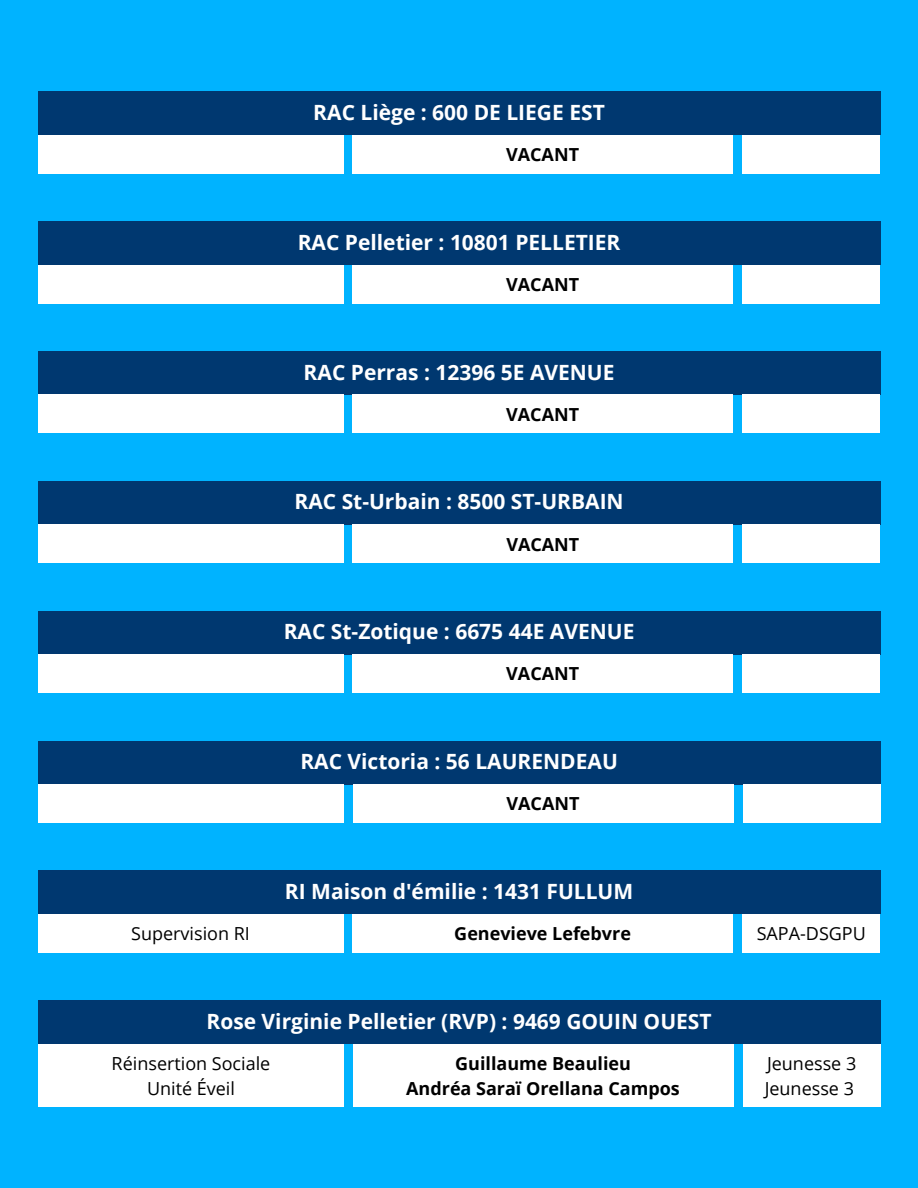
<style>
.page{position:relative;width:918px;height:1188px;background:#00b3ff}
.page>*{position:absolute;margin:0;border:0;box-sizing:border-box;transform-origin:0 0}
.t1{font:700 21px "Open Sans";color:#fff}
.t2{font:700 18px/24.8px "Open Sans";color:#000;text-align:center}
.t3{font:18px "Open Sans";color:#000}
</style>
<div class="page">
<div style="left:38px;top:92px;width:842px;height:43px;background:#003870"></div>
<div style="left:353px;top:135px;width:380px;height:38px;background:#fff"></div>
<div style="left:38px;top:135px;width:305px;height:38px;background:#fff"></div>
<div style="left:743px;top:135px;width:137px;height:38px;background:#fff"></div>
<div style="left:38px;top:222px;width:842px;height:43px;background:#003870"></div>
<div style="left:353px;top:265px;width:380px;height:38px;background:#fff"></div>
<div style="left:38px;top:265px;width:305px;height:38px;background:#fff"></div>
<div style="left:742px;top:265px;width:138px;height:38px;background:#fff"></div>
<div style="left:38px;top:352px;width:842px;height:43px;background:#003870"></div>
<div style="left:353px;top:395px;width:380px;height:38px;background:#fff"></div>
<div style="left:38px;top:395px;width:305px;height:38px;background:#fff"></div>
<div style="left:742px;top:395px;width:138px;height:38px;background:#fff"></div>
<div style="left:38px;top:481px;width:842px;height:44px;background:#003870"></div>
<div style="left:353px;top:525px;width:380px;height:38px;background:#fff"></div>
<div style="left:38px;top:525px;width:306px;height:38px;background:#fff"></div>
<div style="left:742px;top:525px;width:138px;height:38px;background:#fff"></div>
<div style="left:38px;top:611px;width:842px;height:43px;background:#003870"></div>
<div style="left:353px;top:654px;width:380px;height:39px;background:#fff"></div>
<div style="left:38px;top:654px;width:305px;height:39px;background:#fff"></div>
<div style="left:742px;top:654px;width:138px;height:39px;background:#fff"></div>
<div style="left:38px;top:741px;width:842px;height:43px;background:#003870"></div>
<div style="left:353px;top:784px;width:380px;height:38px;background:#fff"></div>
<div style="left:38px;top:784px;width:306px;height:38px;background:#fff"></div>
<div style="left:743px;top:784px;width:138px;height:38px;background:#fff"></div>
<div style="left:38px;top:871px;width:842px;height:43px;background:#003870"></div>
<div style="left:353px;top:914px;width:380px;height:38px;background:#fff"></div>
<div style="left:38px;top:914px;width:305px;height:38px;background:#fff"></div>
<div style="left:742px;top:914px;width:138px;height:38px;background:#fff"></div>
<div style="left:38px;top:1001px;width:842px;height:43px;background:#003870"></div>
<div style="left:353px;top:1044px;width:380px;height:63px;background:#fff"></div>
<div style="left:38px;top:1044px;width:306px;height:63px;background:#fff"></div>
<div style="left:743px;top:1044px;width:138px;height:63px;background:#fff"></div>
<h1 class="t1" style="left:313px;top:97px;width:293px">RAC Liège : 600 DE LIEGE EST</h1>
<h2 class="t2" style="left:506px;top:142px;width:74px">VACANT</h2>
<h1 class="t1" style="left:298px;top:227px;width:324px">RAC Pelletier : 10801 PELLETIER</h1>
<h2 class="t2" style="left:506px;top:272px;width:74px">VACANT</h2>
<h1 class="t1" style="left:304px;top:357px;width:312px">RAC Perras : 12396 5E AVENUE</h1>
<h2 class="t2" style="left:506px;top:401px;width:74px">VACANT</h2>
<h1 class="t1" style="left:295px;top:487px;width:331px">RAC St-Urbain : 8500 ST-URBAIN</h1>
<h2 class="t2" style="left:506px;top:531px;width:74px">VACANT</h2>
<h1 class="t1" style="left:284px;top:617px;width:352px">RAC St-Zotique : 6675 44E AVENUE</h1>
<h2 class="t2" style="left:506px;top:661px;width:74px">VACANT</h2>
<h1 class="t1" style="left:300px;top:747px;width:319px">RAC Victoria : 56 LAURENDEAU</h1>
<h2 class="t2" style="left:506px;top:791px;width:74px">VACANT</h2>
<h1 class="t1" style="left:285px;top:876px;width:350px">RI Maison d'émilie : 1431 FULLUM</h1>
<p class="t3" style="left:131px;top:921px;width:120px">Supervision RI</p>
<h4 class="t2" style="left:454px;top:921px;width:178px">Genevieve Lefebvre</h4>
<h3 class="t3" style="left:757px;top:921px;width:111px">SAPA-DSGPU</h3>
<h1 class="t1" style="left:207px;top:1006px;width:507px">Rose Virginie Pelletier (RVP) : 9469 GOUIN OUEST</h1>
<h4 class="t2" style="left:406px;top:1050px;width:275px">Guillaume Beaulieu<br>Andréa Saraï Orellana Campos</h4>
<p class="t3" style="left:112px;top:1051px;width:160px">Réinsertion Sociale</p>
<p class="t3" style="left:147px;top:1075px;width:89px">Unité Éveil</p>
<p class="t3" style="left:767px;top:1051px;width:91px">Jeunesse 3</p>
<p class="t3" style="left:765px;top:1075px;width:91px">Jeunesse 3</p>
</div>
